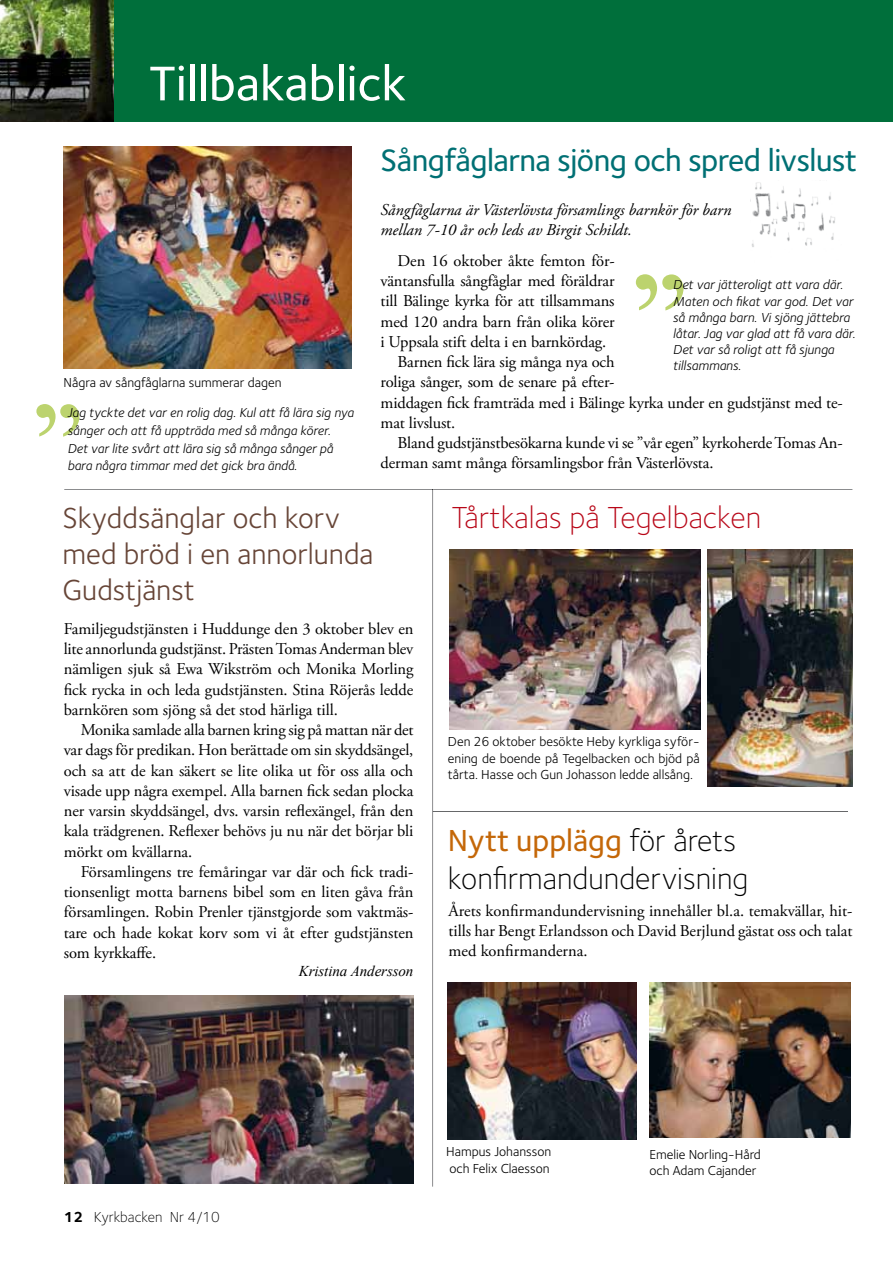
<style>
.page{position:relative;width:893px;height:1263px;background:#fff}
.page>*{position:absolute;margin:0;border:0;box-sizing:border-box;transform-origin:0 0}
.t1{font:500 50.4px "Foundry Sterling";color:#fff}
.t2{font:500 32.1px "Foundry Sterling";letter-spacing:-.015em;color:#007074}
.t3{font:300 31.5px/37.8px "Foundry Sterling";color:#000}
.t4{font:300 31.5px "Foundry Sterling";color:#b80718}
.t5{font:30px/36px "Foundry Sterling";color:#674537}
.t6{font:16.5px/20.2px "Adobe Garamond Pro";letter-spacing:-.01em;color:#000;text-align:justify}
.t7{font:italic 16.5px/20.2px "Adobe Garamond Pro";color:#000}
.t8{font:300 15px "Foundry Sterling";color:#000}
.t9{font:italic 15px "Times New Roman";letter-spacing:-.005em;color:#000}
.t10{font:13.5px/16.2px "Foundry Sterling";color:#000}
.t11{font:italic 13.5px/16.2px "Foundry Sterling";color:#000}
.t12{font:italic 13.35px/17.9px "Foundry Sterling";color:#000}
.s1{font-weight:500;color:#c46708}
.s2{font-weight:700}
</style>
<div class="page">
<div style="left:96px;top:0;width:797px;height:122px;background:#006f3b"></div>
<img style="left:752px;top:182px;width:83px;height:65px">
<img style="left:0;top:0;width:114px;height:122px">
<img style="left:63px;top:146px;width:289px;height:223px">
<svg style="left:636px;top:274px;width:47px;height:36px"></svg>
<svg style="left:36px;top:404px;width:43px;height:33px"></svg>
<svg style="left:64px;top:489px;width:788px;height:697px"></svg>
<img style="left:64px;top:995px;width:349px;height:188px">
<img style="left:450px;top:550px;width:251px;height:179px">
<img style="left:707px;top:549px;width:145px;height:238px">
<hr style="left:433px;top:811px;width:414px;height:1px;background:#666769">
<img style="left:649px;top:982px;width:201px;height:155px">
<img style="left:447px;top:982px;width:189px;height:158px">
<h1 class="t1" style="left:149px;top:48px;width:259px">Tillbakablick</h1>
<p class="t10" style="left:64px;top:373px;width:219px">Några av sångfåglarna summerar dagen</p>
<p class="t12" style="left:68px;top:403px;width:288px">Jag tyckte det var en rolig dag. Kul att få lära sig nya sånger och att få uppträda med så många körer.<br>Det var lite svårt att lära sig så många sånger på bara några timmar med det gick bra ändå.</p>
<h2 class="t2" style="left:381px;top:138px;width:478px">Sångfåglarna sjöng och spred livslust</h2>
<p class="t7" style="left:381px;top:200px;width:352px">Sångfåglarna är Västerlövsta församlings barnkör för barn mellan 7-10 år och leds av Birgit Schildt.</p>
<p class="t6" style="left:398px;top:251px;width:219px">Den 16 oktober åkte femton för-</p>
<p class="t6" style="left:381px;top:271px;width:235px">väntansfulla sångfåglar med föräldrar</p>
<p class="t6" style="left:381px;top:291px;width:235px">till Bälinge kyrka för att tillsammans</p>
<p class="t6" style="left:381px;top:312px;width:236px">med 120 andra barn från olika körer</p>
<p class="t6" style="left:381px;top:332px;width:227px">i Uppsala stift delta i en barnkördag.</p>
<p class="t6" style="left:398px;top:352px;width:218px">Barnen fick lära sig många nya och</p>
<p class="t6" style="left:381px;top:372px;width:235px">roliga sånger, som de senare på efter-</p>
<p class="t6" style="left:381px;top:393px;width:464px">middagen fick framträda med i Bälinge kyrka under en gudstjänst med te-</p>
<p class="t6" style="left:381px;top:413px;width:76px">mat livslust.</p>
<p class="t6" style="left:398px;top:433px;width:447px">Bland gudstjänstbesökarna kunde vi se ”vår egen” kyrkoherde Tomas An-</p>
<p class="t6" style="left:381px;top:453px;width:334px">derman samt många församlingsbor från Västerlövsta.</p>
<p class="t11" style="left:673px;top:276px;width:184px">Det var jätteroligt att vara där.<br>Maten och fikat var god. Det var så många barn. Vi sjöng jättebra låtar. Jag var glad att få vara där.<br>Det var så roligt att få sjunga tillsammans.</p>
<h3 class="t5" style="left:63px;top:499px;width:312px">Skyddsänglar och korv med bröd i en annorlunda<br>Gudstjänst</h3>
<h3 class="t4" style="left:452px;top:495px;width:311px">Tårtkalas på Tegelbacken</h3>
<p class="t6" style="left:64px;top:619px;width:351px">Familjegudstjänsten i Huddunge den 3 oktober blev en lite annorlunda gudstjänst. Prästen Tomas Anderman blev nämligen sjuk så Ewa Wikström och Monika Morling fick rycka in och leda gudstjänsten. Stina Röjerås ledde barnkören som sjöng så det stod härliga till.</p>
<p class="t6" style="left:64px;top:720px;width:351px;text-indent:17px">Monika samlade alla barnen kring sig på mattan när det var dags för predikan. Hon berättade om sin skyddsängel, och sa att de kan säkert se lite olika ut för oss alla och visade upp några exempel. Alla barnen fick sedan plocka ner varsin skyddsängel, dvs. varsin reflexängel, från den kala trädgrenen. Reflexer behövs ju nu när det börjar bli mörkt om kvällarna.</p>
<p class="t6" style="left:64px;top:862px;width:351px;text-indent:17px">Församlingens tre femåringar var där och fick tradi&shy;tionsenligt motta barnens bibel som en liten gåva från församlingen. Robin Prenler tjänstgjorde som vaktmäs&shy;tare och hade kokat korv som vi åt efter gudstjänsten som kyrkkaffe.</p>
<p class="t9" style="left:299px;top:960px;width:116px">Kristina Andersson</p>
<p class="t10" style="left:448px;top:733px;width:253px;text-align:justify">Den 26 oktober besökte Heby kyrkliga syför&shy;ening de boende på Tegelbacken och bjöd på tårta. Hasse och Gun Johasson ledde allsång.</p>
<h3 class="t3" style="left:448px;top:821px;width:302px"><span class="s1">Nytt upplägg</span> för årets konfirmandundervisning</h3>
<p class="t6" style="left:449px;top:901px;width:405px">Årets konfirmandundervisning innehåller bl.a. temakvällar, hit&shy;tills har Bengt Erlandsson och David Berjlund gästat oss och talat med konfirmanderna.</p>
<p class="t8" style="left:64px;top:1206px;width:158px"><span class="s2">12</span> Kyrkbacken Nr 4/10</p>
<p class="t10" style="left:446px;top:1143px;width:106px">Hampus Johansson och Felix Claesson</p>
<p class="t10" style="left:649px;top:1146px;width:113px">Emelie Norling-Hård och Adam Cajander</p>
</div>
